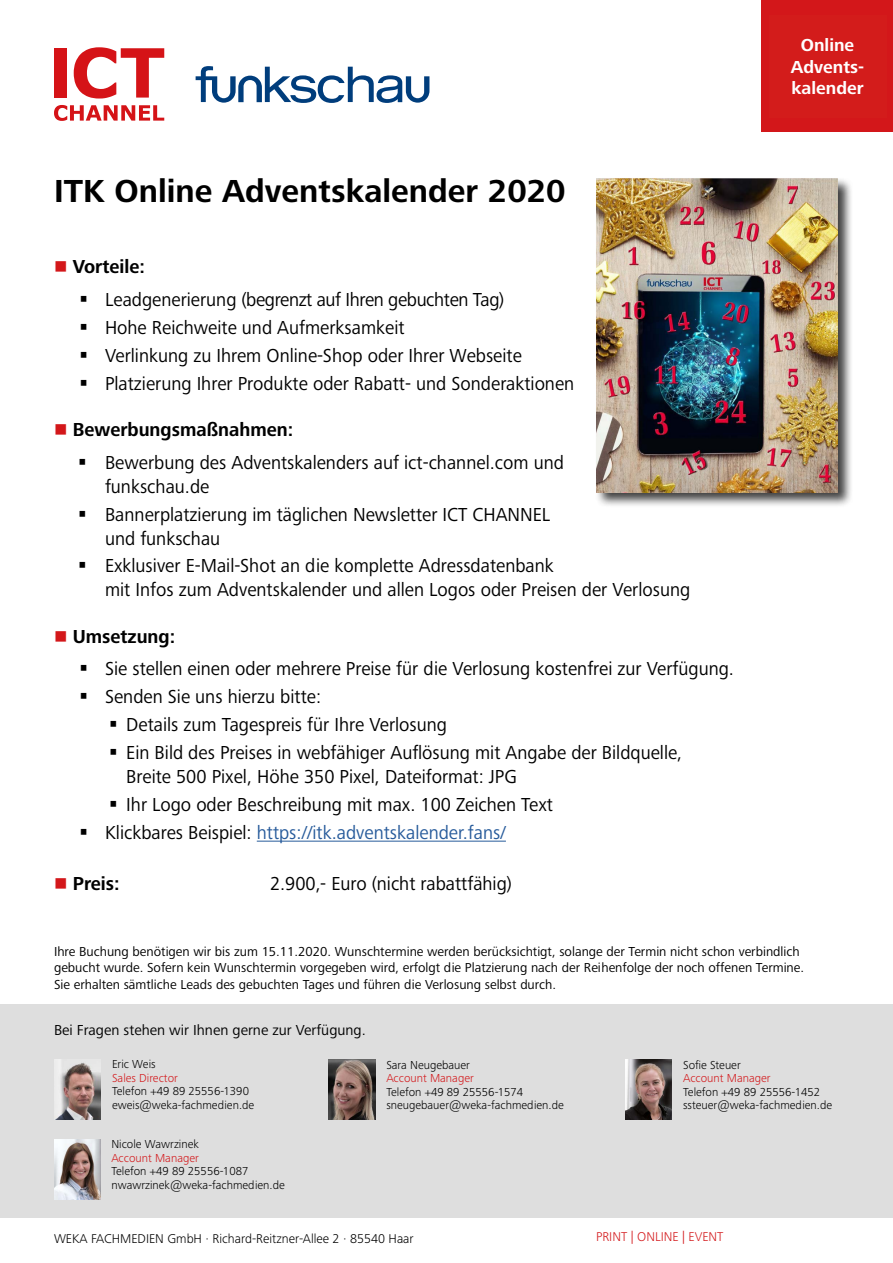
<style>
.page{position:relative;width:893px;height:1263px;background:#fff}
.page>*{position:absolute;margin:0;border:0;box-sizing:border-box;transform-origin:0 0}
.t1{font:700 33px "Frutiger Next Pro";color:#000}
.t2{font:19.5px/27.9px "Frutiger Next Pro";color:#000;scale:.96 1}
.t3{font:19.5px/32.5px "Frutiger Next Pro";letter-spacing:-.02em;color:#000;scale:.96 1}
.t4{font:19.5px "Frutiger Next Pro";color:#275b9b;scale:.96 1}
.t5{font:700 19.5px "Frutiger Next Pro";color:#000;scale:.96 1}
.t6{font:700 18px/21.6px "Frutiger Next Pro";color:#fff;text-align:center}
.t7{font:15px "Frutiger Next Pro";color:#000}
.t8{font:13.5px/16.5px "Frutiger Next Pro";color:#000}
.t9{font:300 13.2px "Frutiger Next Pro";color:#000}
.t10{font:300 13.2px "Frutiger Next Pro";color:#d3171a}
.t11{font:300 12px/13.5px "Frutiger Next Pro";color:#000}
.t12{font:300 12px "Frutiger Next Pro";color:#d3171a}
.s1{color:#d3171a}
.s2{font-weight:700}
.s3{color:#000}
</style>
<div class="page">
<div style="left:761px;top:0;width:132px;height:132px;background:#d3171a"></div>
<div style="left:595px;top:177px;width:258px;height:331px;background:#000;opacity:.75"></div>
<img style="left:596px;top:179px;width:242px;height:313px">
<svg style="left:74px;top:47px;width:90px;height:52px"></svg>
<svg style="left:54px;top:105px;width:110px;height:16px"></svg>
<div style="left:55px;top:48px;width:12px;height:50px;background:#d51317"></div>
<svg style="left:196px;top:66px;width:233px;height:37px"></svg>
<div style="left:0;top:1005px;width:893px;height:213px;background:#dedede"></div>
<img style="left:328px;top:1059px;width:47px;height:60px">
<img style="left:54px;top:1059px;width:47px;height:60px">
<img style="left:625px;top:1059px;width:47px;height:60px">
<img style="left:54px;top:1140px;width:47px;height:59px">
<div style="left:769px;top:15px;width:117px;height:102px;background:#d31c1b"></div>
<hr style="left:257px;top:841px;width:249px;height:1px;background:#275b9b">
<h1 class="t1" style="left:54px;top:173px;width:513px">ITK Online Adventskalender 2020</h1>
<p class="t3" style="left:105px;top:251px;width:417px;text-indent:-51px"><span class="s1">■</span> <span class="s2">Vorteile:<br></span>Leadgenerierung (begrenzt auf Ihren gebuchten Tag)</p>
<p class="t2" style="left:105px;top:313px;width:490px">Hohe Reichweite und Aufmerksamkeit<br>Verlinkung zu Ihrem Online-Shop oder Ihrer Webseite<br>Platzierung Ihrer Produkte oder Rabatt- und Sonderaktionen</p>
<p class="t2" style="left:105px;top:413px;width:480px;line-height:32.5px;text-indent:-51px"><span class="s1">■</span> <span class="s2">Bewerbungsmaßnahmen:<br></span>Bewerbung des Adventskalenders auf ict-channel.com und</p>
<p class="t2" style="left:105px;top:472px;width:465px">funkschau.de<br>Bannerplatzierung im täglichen Newsletter ICT CHANNEL</p>
<p class="t2" style="left:105px;top:524px;width:469px">und funkschau<br>Exklusiver E-Mail-Shot an die komplette Adressdatenbank</p>
<p class="t2" style="left:105px;top:576px;width:611px">mit Infos zum Adventskalender und allen Logos oder Preisen der Verlosung</p>
<p class="t2" style="left:105px;top:620px;width:657px;line-height:32.5px;text-indent:-51px"><span class="s1">■</span> <span class="s2">Umsetzung:<br></span>Sie stellen einen oder mehrere Preise für die Verlosung kostenfrei zur Verfügung.</p>
<p class="t2" style="left:126px;top:683px;width:581px;text-indent:-21px">Senden Sie uns hierzu bitte:<br>Details zum Tagespreis für Ihre Verlosung<br>Ein Bild des Preises in webfähiger Auflösung mit Angabe der Bildquelle,</p>
<p class="t2" style="left:126px;top:763px;width:408px">Breite 500 Pixel, Höhe 350 Pixel, Dateiformat: JPG</p>
<p class="t2" style="left:126px;top:790px;width:446px">Ihr Logo oder Beschreibung mit max. 100 Zeichen Text</p>
<p class="t4" style="left:105px;top:821px;width:419px"><span class="s3">Klickbares Beispiel:</span> https://itk.adventskalender.fans/</p>
<p class="t5" style="left:54px;top:872px;width:70px"><span class="s1">■</span> Preis:</p>
<p class="t2" style="left:270px;top:870px;width:253px">2.900,- Euro (nicht rabattfähig)</p>
<p class="t6" style="left:791px;top:34px;width:75px">Online<br>Advents&shy;kalender</p>
<p class="t8" style="left:54px;top:943px;width:752px">Ihre Buchung benötigen wir bis zum 15.11.2020. Wunschtermine werden berücksichtigt, solange der Termin nicht schon verbindlich gebucht wurde. Sofern kein Wunschtermin vorgegeben wird, erfolgt die Platzierung nach der Reihenfolge der noch offenen Termine.<br>Sie erhalten sämtliche Leads des gebuchten Tages und führen die Verlosung selbst durch.</p>
<p class="t7" style="left:54px;top:1021px;width:313px">Bei Fragen stehen wir Ihnen gerne zur Verfügung.</p>
<p class="t11" style="left:112px;top:1058px;width:45px">Eric Weis</p>
<p class="t12" style="left:112px;top:1071px;width:67px">Sales Director</p>
<p class="t11" style="left:112px;top:1085px;width:144px">Telefon +49 89 25556-1390 eweis@weka-fachmedien.de</p>
<p class="t11" style="left:111px;top:1137px;width:89px">Nicole Wawrzinek</p>
<p class="t12" style="left:111px;top:1151px;width:89px">Account Manager</p>
<p class="t11" style="left:111px;top:1164px;width:175px">Telefon +49 89 25556-1087 nwawrzinek@weka-fachmedien.de</p>
<p class="t11" style="left:386px;top:1058px;width:85px">Sara Neugebauer</p>
<p class="t12" style="left:386px;top:1071px;width:89px">Account Manager</p>
<p class="t11" style="left:386px;top:1085px;width:179px">Telefon +49 89 25556-1574 sneugebauer@weka-fachmedien.de</p>
<p class="t11" style="left:683px;top:1058px;width:59px">Sofie Steuer</p>
<p class="t12" style="left:683px;top:1071px;width:89px">Account Manager</p>
<p class="t11" style="left:683px;top:1085px;width:151px">Telefon +49 89 25556-1452 ssteuer@weka-fachmedien.de</p>
<p class="t9" style="left:54px;top:1231px;width:361px">WEKA FACHMEDIEN GmbH · Richard-Reitzner-Allee 2 · 85540 Haar</p>
<p class="t10" style="left:596px;top:1229px;width:129px">PRINT | ONLINE | EVENT</p>
</div>
